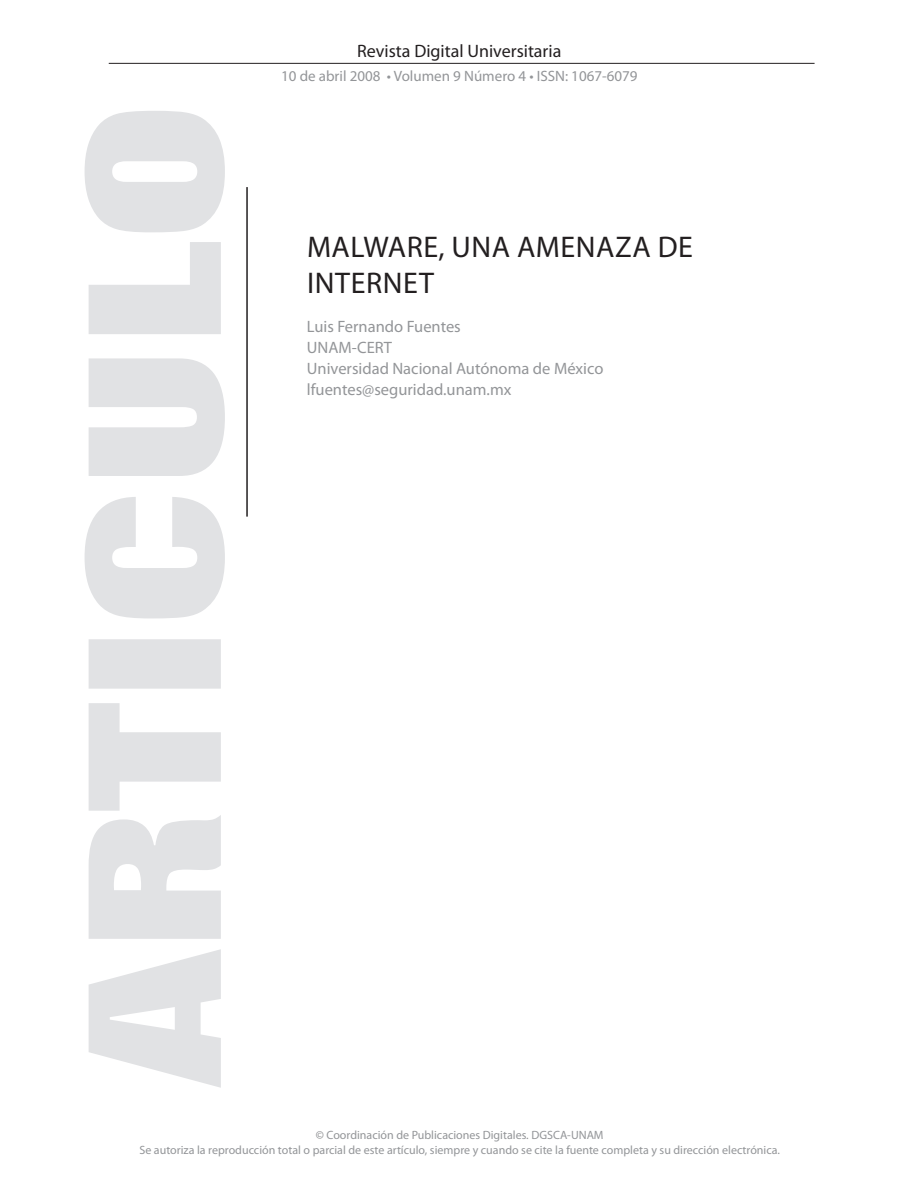
<style>
.page{position:relative;width:918px;height:1188px;background:#fff}
.page>*{position:absolute;margin:0;border:0;box-sizing:border-box;transform-origin:0 0}
.caratula_titulo{font:30px "Myriad Pro";letter-spacing:.02em;color:#231f20}
.encabezados_bold{font:18px "Myriad Pro";color:#231f20}
.caratula_autor{font:16.5px "Myriad Pro";color:#939598}
.encabezados_light{font:15px "Myriad Pro";color:#939598}
.legales{font:12px "Myriad Pro";color:#939598}
.s1{color:#808285}
</style>
<div class="page">
<hr style="left:109px;top:63px;width:706px;height:1px;background:#231f20">
<svg style="left:85px;top:111px;width:140px;height:977px;fill:#e1e2e4"></svg>
<hr style="left:246px;top:187px;width:2px;height:330px;background:#231f20">
<p class="encabezados_bold" style="left:357px;top:40px;width:206px">Revista Digital Universitaria</p>
<p class="encabezados_light" style="left:281px;top:67px;width:358px">10 de abril 2008 • Volumen 9 Número 4 • ISSN: 1067-6079</p>
<p class="caratula_titulo" style="left:307px;top:228px;width:387px">MALWARE, UNA AMENAZA DE</p>
<p class="caratula_titulo" style="left:307px;top:264px;width:128px">INTERNET</p>
<p class="caratula_autor" style="left:307px;top:316px;width:155px">Luis Fernando Fuentes</p>
<p class="caratula_autor" style="left:307px;top:337px;width:87px">UNAM-CERT</p>
<p class="caratula_autor" style="left:307px;top:358px;width:298px">Universidad Nacional Autónoma de México</p>
<p class="caratula_autor" style="left:307px;top:379px;width:206px">lfuentes@seguridad.unam.mx</p>
<p class="legales" style="left:316px;top:1127px;width:289px"><span class="s1">©</span> Coordinación de Publicaciones Digitales. DGSCA-UNAM</p>
<p class="legales" style="left:139px;top:1142px;width:642px">Se autoriza la reproducción total o parcial de este artículo, siempre y cuando se cite la fuente completa y su dirección electrónica.</p>
</div>
